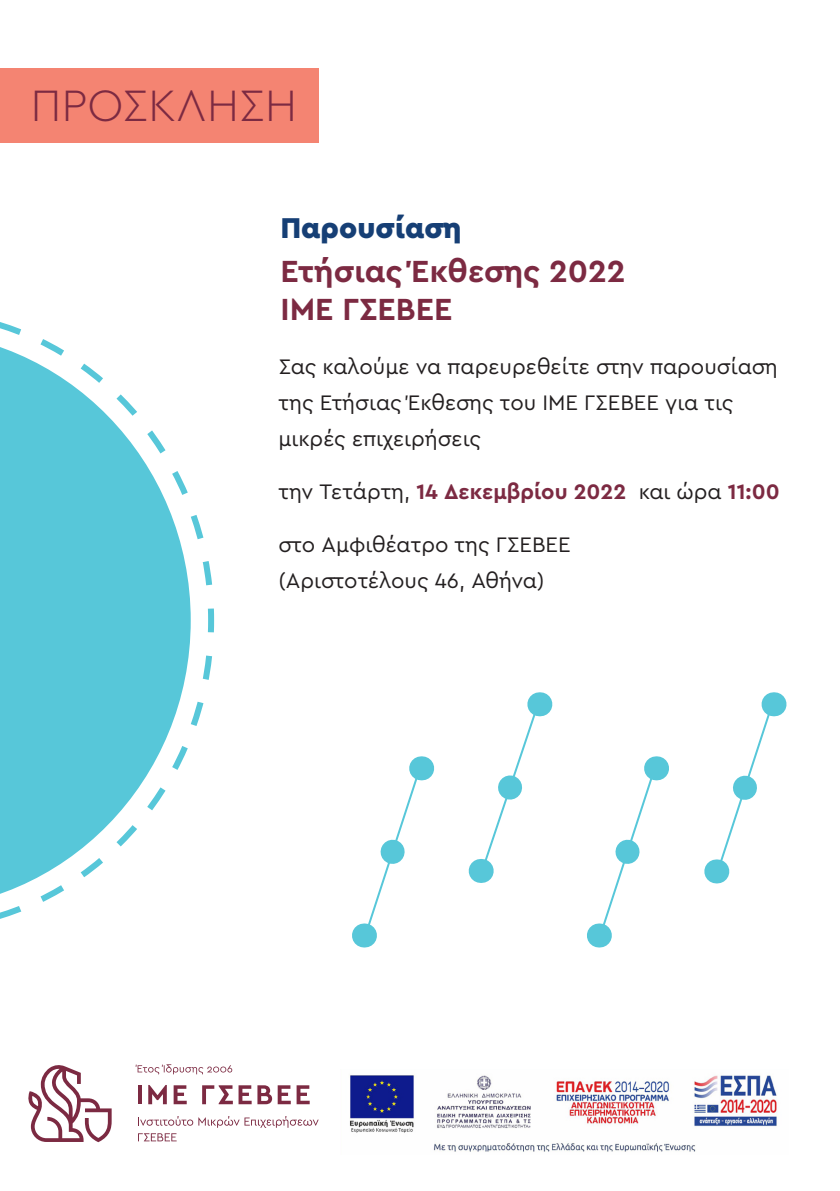
<style>
.page{position:relative;width:840px;height:1191px;background:#fff}
.page>*{position:absolute;margin:0;border:0;box-sizing:border-box;transform-origin:0 0}
.t1{font:300 46px "Cera Pro";color:#7c2a42}
.t2{font:700 32px/38.4px "Cera Pro";color:#7c2a42}
.t3{font:900 30px "Cera Pro";color:#163f75}
.t4{font:22px/36px "Cera Pro";color:#231f20}
.t5{font:700 22px "Cera Pro";color:#7c2a42}
.s1{font-weight:400;color:#231f20}
</style>
<div class="page">
<svg style="left:362px;top:756px;width:73px;height:191px"></svg>
<svg style="left:596px;top:756px;width:73px;height:191px"></svg>
<svg style="left:714px;top:692px;width:73px;height:191px"></svg>
<svg style="left:479px;top:692px;width:74px;height:191px"></svg>
<svg style="left:28px;top:1065px;width:84px;height:77px"></svg>
<svg style="left:136px;top:1064px;width:96px;height:10px"></svg>
<hr style="left:138px;top:1085px;width:3px;height:19px;background:#7c2a42">
<svg style="left:148px;top:1085px;width:19px;height:19px"></svg>
<svg style="left:173px;top:1085px;width:14px;height:19px"></svg>
<svg style="left:202px;top:1085px;width:49px;height:19px"></svg>
<svg style="left:257px;top:1085px;width:33px;height:19px"></svg>
<svg style="left:296px;top:1085px;width:13px;height:19px"></svg>
<svg style="left:138px;top:1116px;width:180px;height:11px"></svg>
<svg style="left:138px;top:1133px;width:38px;height:8px"></svg>
<img style="left:350px;top:1074px;width:427px;height:78px">
<svg style="left:0;top:322px;width:215px;height:597px"></svg>
<div style="left:0;top:69px;width:318px;height:74px;background:#f48472"></div>
<h1 class="t1" style="left:30px;top:75px;width:268px">ΠΡΟΣΚΛΗΣΗ</h1>
<h3 class="t3" style="left:280px;top:207px;width:182px">Παρουσίαση</h3>
<h2 class="t2" style="left:280px;top:250px;width:346px">Ετήσιας Έκθεσης 2022<br>ΙΜΕ ΓΣΕΒΕΕ</h2>
<p class="t4" style="left:278px;top:348px;width:500px">Σας καλούμε να παρευρεθείτε στην παρουσίαση της Ετήσιας Έκθεσης του ΙΜΕ ΓΣΕΒΕΕ για τις μικρές επιχειρήσεις</p>
<p class="t5" style="left:278px;top:477px;width:502px"><span class="s1">την Τετάρτη,</span> 14 Δεκεμβρίου 2022 <span class="s1">και ώρα</span> 11:00</p>
<p class="t4" style="left:278px;top:526px;width:293px">στο Αμφιθέατρο της ΓΣΕΒΕΕ (Αριστοτέλους 46, Αθήνα)</p>
</div>
